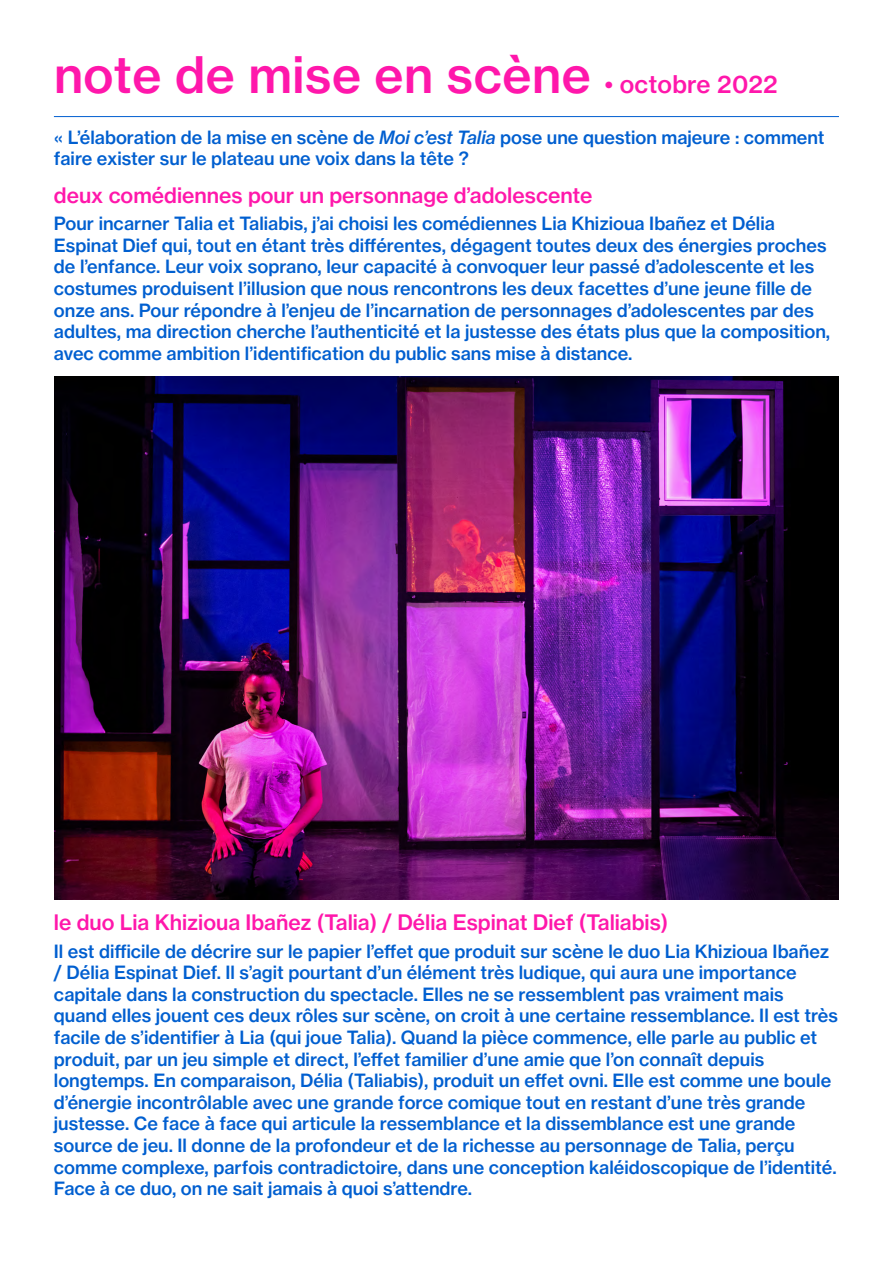
<style>
.page{position:relative;width:893px;height:1263px;background:#fff}
.page>*{position:absolute;margin:0;border:0;box-sizing:border-box;transform-origin:0 0}
.t1{font:49.5px "N Haas Grotesk TX Std 65 Md";letter-spacing:.01em;color:#ff17ab}
.t2{font:21px "N Haas Grotesk TX Std 65 Md";color:#ff17ab}
.t3{font:18px/21.6px "N Haas Grotesk TX Std 65 Md";color:#005fd0}
.s1{font-size:24px}
.s2{font-family:"N Haas Grotesk TX Std 66 Md It"}
</style>
<div class="page">
<hr style="left:54px;top:116px;width:785px;height:1px;background:#005fd0">
<img style="left:54px;top:376px;width:785px;height:524px">
<h1 class="t1" style="left:54px;top:44px;width:725px">note de mise en scène <span class="s1">• octobre 2022</span></h1>
<p class="t3" style="left:54px;top:126px;width:772px">« L’élaboration de la mise en scène de <span class="s2">Moi c’est Talia</span> pose une question majeure : comment faire exister sur le plateau une voix dans la tête ?</p>
<p class="t2" style="left:54px;top:182px;width:540px">deux comédiennes pour un personnage d’adolescente</p>
<p class="t3" style="left:54px;top:213px;width:778px">Pour incarner Talia et Taliabis, j’ai choisi les comédiennes Lia Khizioua Ibañez et Délia Espinat Dief qui, tout en étant très différentes, dégagent toutes deux des énergies proches de l’enfance. Leur voix soprano, leur capacité à convoquer leur passé d’adolescente et les costumes produisent l’illusion que nous rencontrons les deux facettes d’une jeune fille de onze ans. Pour répondre à l’enjeu de l’incarnation de personnages d’adolescentes par des adultes, ma direction cherche l’authenticité et la justesse des états plus que la composition, avec comme ambition l’identification du public sans mise à distance.</p>
<p class="t2" style="left:54px;top:909px;width:616px">le duo Lia Khizioua Ibañez (Talia) / Délia Espinat Dief (Taliabis)</p>
<p class="t3" style="left:54px;top:940px;width:786px">Il est difficile de décrire sur le papier l’effet que produit sur scène le duo Lia Khizioua Ibañez / Délia Espinat Dief. Il s’agit pourtant d’un élément très ludique, qui aura une importance capitale dans la construction du spectacle. Elles ne se ressemblent pas vraiment mais quand elles jouent ces deux rôles sur scène, on croit à une certaine ressemblance. Il est très facile de s’identifier à Lia (qui joue Talia). Quand la pièce commence, elle parle au public et produit, par un jeu simple et direct, l’effet familier d’une amie que l’on connaît depuis longtemps. En comparaison, Délia (Taliabis), produit un effet ovni. Elle est comme une boule d’énergie incontrôlable avec une grande force comique tout en restant d’une très grande justesse. Ce face à face qui articule la ressemblance et la dissemblance est une grande source de jeu. Il donne de la profondeur et de la richesse au personnage de Talia, perçu comme complexe, parfois contradictoire, dans une conception kaléidoscopique de l’identité.<br>Face à ce duo, on ne sait jamais à quoi s’attendre.</p>
</div>
